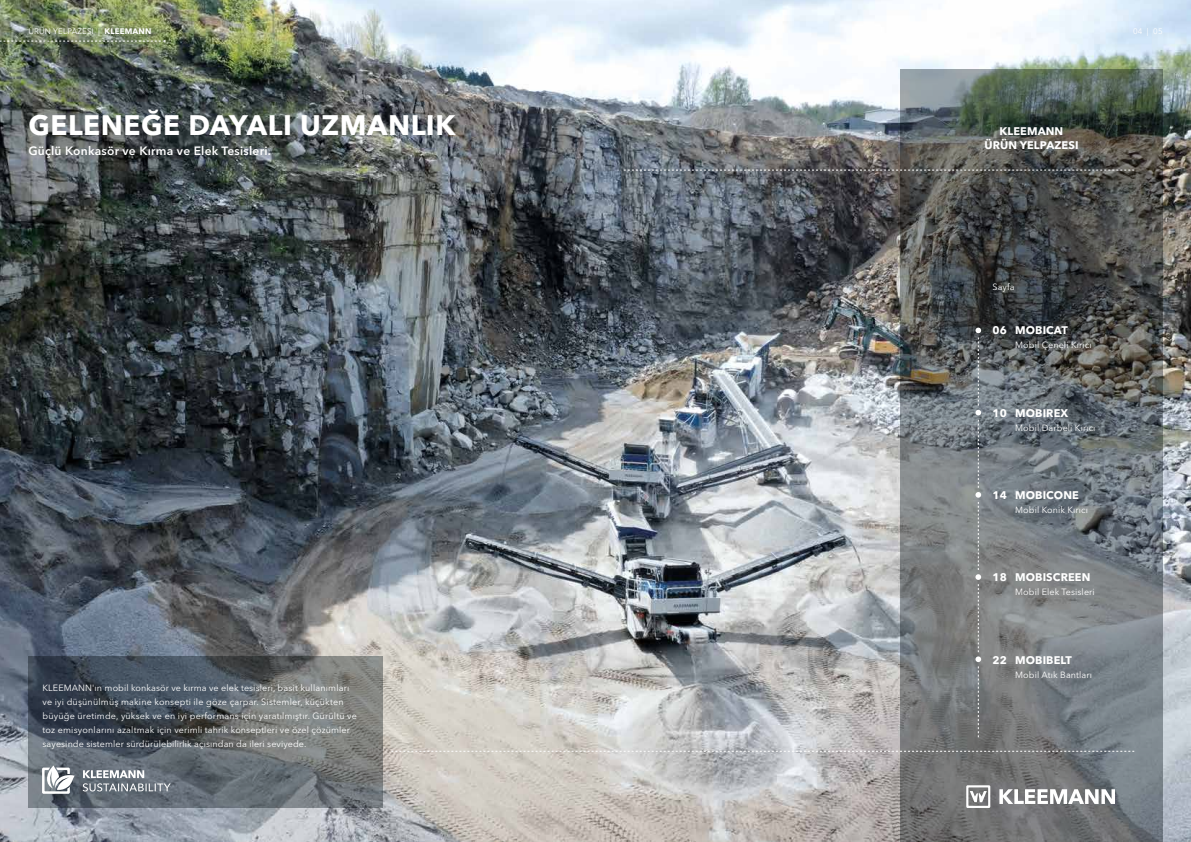
<style>
.page{position:relative;width:1191px;height:842px;background:#fff}
.page>*{position:absolute;margin:0;border:0;box-sizing:border-box;transform-origin:0 0}
.t1{font:700 28px "Avenir Next LT Pro";letter-spacing:.02em;color:#fff}
.t2{font:600 12px "Avenir Next LT Pro";letter-spacing:.02em;color:#fff}
.t3{font:700 11px/14px "Avenir Next LT Pro";letter-spacing:.01em;color:#fff;text-align:center}
.t4{font:9px/14px "Avenir Next LT Pro";letter-spacing:.01em;color:#fff}
.t5{font:8px "Avenir Next LT Pro";letter-spacing:.02em;color:#fff}
.s1{font-weight:700}
</style>
<div class="page">
<img style="left:0;top:0;width:1191px;height:842px">
<svg style="left:900px;top:69px;width:262px;height:773px;background:#65696b"></svg>
<svg style="left:0;top:40px;width:165px;height:2px"></svg>
<svg style="left:28px;top:656px;width:355px;height:152px;background:#5d646a"></svg>
<svg style="left:975px;top:328px;width:6px;height:409px;background:#878b8d"></svg>
<svg style="left:999px;top:789px;width:116px;height:15px"></svg>
<svg style="left:966px;top:785px;width:24px;height:23px"></svg>
<svg style="left:624px;top:170px;width:510px;height:1px"></svg>
<svg style="left:391px;top:751px;width:743px;height:1px"></svg>
<svg style="left:42px;top:765px;width:33px;height:29px"></svg>
<svg style="left:83px;top:770px;width:88px;height:21px;background:#8b939a"></svg>
<p class="t5" style="left:28px;top:27px;width:125px">ÜRÜN YELPAZESI | <span class="s1">KLEEMANN</span></p>
<h1 class="t1" style="left:28px;top:108px;width:428px">GELENEĞE DAYALI UZMANLIK</h1>
<h2 class="t2" style="left:28px;top:143px;width:244px">Güçlü Konkasör ve Kırma ve Elek Tesisleri.</h2>
<p class="t4" style="left:43px;top:681px;width:316px">KLEEMANN'ın mobil konkasör ve kırma ve elek tesisleri, basit kullanımları ve iyi düşünülmüş makine konsepti ile göze çarpar. Sistemler, küçükten büyüğe üretimde, yüksek ve en iyi performans için yaratılmıştır. Gürültü ve toz emisyonlarını azaltmak için verimli tahrik konseptleri ve özel çözümler sayesinde sistemler sürdürülebilirlik açısından da ileri seviyede.</p>
<p class="t3" style="left:984px;top:124px;width:96px">KLEEMANN<br>ÜRÜN YELPAZESI</p>
<p class="t5" style="left:1133px;top:27px;width:31px">04 | 05</p>
<p class="t4" style="left:992px;top:280px;width:24px">Sayfa</p>
<p class="t3" style="left:992px;top:323px;width:16px">06</p>
<p class="t3" style="left:1015px;top:323px;width:54px">MOBICAT</p>
<p class="t4" style="left:1015px;top:338px;width:78px">Mobil Çeneli Kırıcı</p>
<p class="t3" style="left:992px;top:406px;width:16px">10</p>
<p class="t3" style="left:1015px;top:406px;width:55px">MOBIREX</p>
<p class="t4" style="left:1015px;top:421px;width:82px">Mobil Darbeli Kırıcı</p>
<p class="t3" style="left:992px;top:488px;width:16px">14</p>
<p class="t3" style="left:1015px;top:488px;width:65px">MOBICONE</p>
<p class="t4" style="left:1015px;top:503px;width:74px">Mobil Konik Kırıcı</p>
<p class="t3" style="left:992px;top:570px;width:16px">18</p>
<p class="t3" style="left:1015px;top:570px;width:77px">MOBISCREEN</p>
<p class="t4" style="left:1015px;top:585px;width:81px">Mobil Elek Tesisleri</p>
<p class="t3" style="left:992px;top:653px;width:16px">22</p>
<p class="t3" style="left:1015px;top:653px;width:58px">MOBIBELT</p>
<p class="t4" style="left:1015px;top:667px;width:78px">Mobil Atık Bantları</p>
</div>
